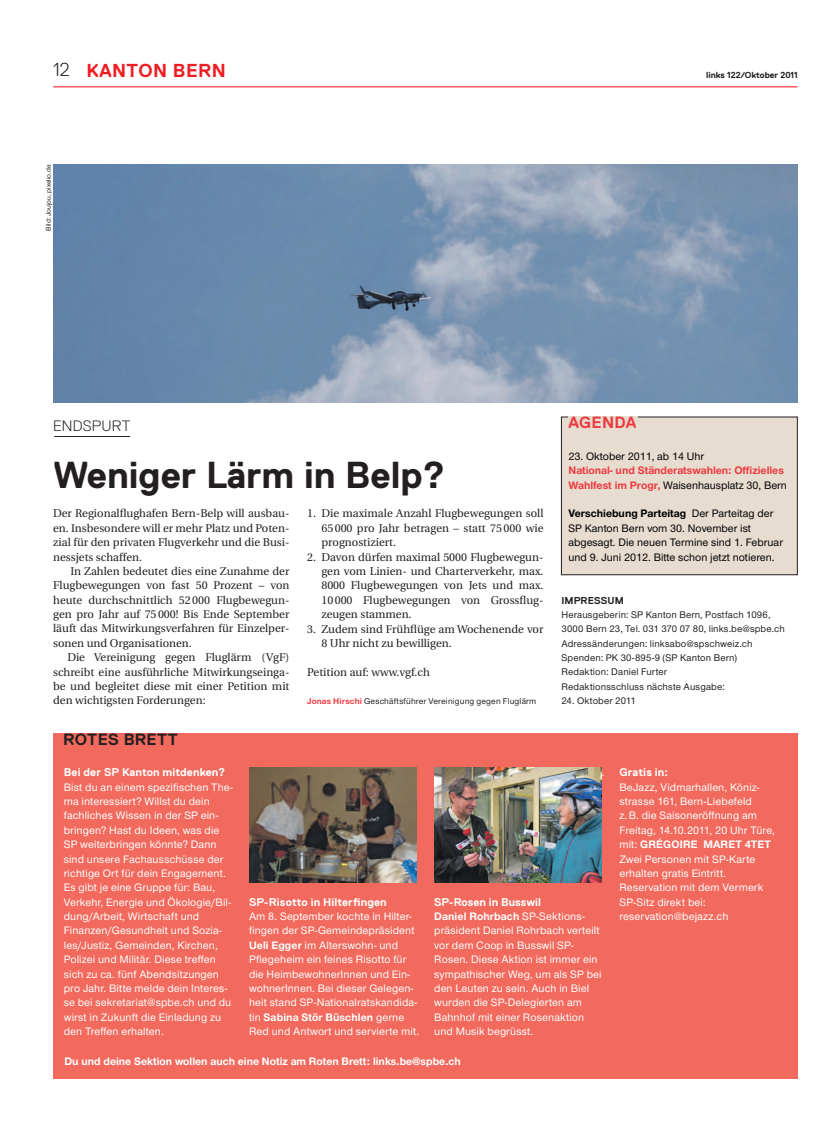
<style>
.page{position:relative;width:833px;height:1134px;background:#fff}
.page>*{position:absolute;margin:0;border:0;box-sizing:border-box;transform-origin:0 0}
.t1{font:700 37.5px "Replica";color:#231f20}
.t2{font:700 18.75px "Replica";letter-spacing:.025em;color:#ee1d23}
.t3{font:700 16.25px "Replica";color:#231f20}
.t4{font:700 16.25px "Replica";color:#ee3a41}
.t5{font:300 15px "Replica";letter-spacing:.015em;color:#231f20}
.t6{font:500 11.25px/14.4px "Nimbus San Nov";letter-spacing:.01em;color:#fff}
.t7{font:11.25px/14.4px "Utopia";color:#231f20;text-align:justify}
.t8{font:500 11.25px/14.4px "Nimbus San Nov";color:#000}
.t9{font:700 11.25px/14.4px "Nimbus San Nov";color:#ee3a41}
.t10{font:700 11.25px "Replica";letter-spacing:.005em;color:#fff}
.t11{font:700 11.25px "Nimbus San Nov";color:#fff}
.t12{font:500 10px/14.4px "Nimbus San Nov";letter-spacing:.015em;color:#231f20}
.t13{font:700 10px "Replica";color:#231f20}
.t14{font:500 8.75px "Nimbus San Nov";letter-spacing:.02em;color:#231f20}
.t15{font:700 8.75px "Replica";color:#231f20}
.t16{font:500 6.88px "Nimbus San Nov";color:#231f20}
.s1{font-weight:300;color:#231f20}
.s2{font-weight:700;color:#ee3a41}
.s3{font-weight:500;color:#000}
.s4{font-weight:700}
</style>
<div class="page">
<hr style="left:53px;top:86px;width:744px;height:1px;background:#ee3a41">
<div style="left:53px;top:733px;width:744px;height:345px;background:#f26a5d"></div>
<hr style="left:54px;top:436px;width:76px;height:1px;background:#231f20">
<div style="left:561px;top:417px;width:236px;height:158px;background:#e6dccf"></div>
<div style="left:561px;top:417px;width:236px;height:158px;border:1px solid #231f20"></div>
<div style="left:568px;top:417px;width:70px;height:15px;background:#e6dccf"></div>
<img style="left:54px;top:165px;width:743px;height:237px">
<img style="left:249px;top:767px;width:167px;height:116px">
<img style="left:434px;top:767px;width:167px;height:116px">
<h2 class="t2" style="left:53px;top:60px;width:174px"><span class="s1">12</span> Kanton Bern</h2>
<p class="t15" style="left:706px;top:70px;width:93px">links 122/Oktober 2011</p>
<p class="t16" style="left:44px;top:231px;width:67px;rotate:-90deg">Bild: Joujou, pixelio.de</p>
<h3 class="t5" style="left:53px;top:417px;width:79px">EN DSPURT</h3>
<h1 class="t1" style="left:53px;top:454px;width:394px">Weniger Lärm in Belp?</h1>
<p class="t7" style="left:53px;top:507px;width:238px">Der Regionalflughafen Bern-Belp will ausbau&shy;en. Insbesondere will er mehr Platz und Poten&shy;zial für den privaten Flugverkehr und die Busi&shy;nessjets schaffen.</p>
<p class="t7" style="left:53px;top:564px;width:238px;text-indent:17px">In Zahlen bedeutet dies eine Zunahme der Flugbewegungen von fast 50 Prozent – von heute durchschnittlich 52000 Flugbewegun&shy;gen pro Jahr auf 75000! Bis Ende September läuft das Mitwirkungsverfahren für Einzelper&shy;sonen und Organisationen.</p>
<p class="t7" style="left:53px;top:650px;width:238px;text-indent:14px">Die Vereinigung gegen Fluglärm (VgF) schreibt eine ausführliche Mitwirkungseinga&shy;be und begleitet diese mit einer Petition mit den wichtigsten Forderungen:</p>
<h3 class="t3" style="left:63px;top:730px;width:24px">rotes</h3>
<h3 class="t3" style="left:124px;top:730px;width:34px">brett</h3>
<p class="t7" style="left:321px;top:507px;width:224px;text-indent:-14px">1. Die maximale Anzahl Flugbewegungen soll 65000 pro Jahr betragen – statt 75000 wie prognostiziert.</p>
<p class="t7" style="left:321px;top:550px;width:224px;text-align:left;text-indent:-14px">2. Davon dürfen maximal 5000 Flugbewegun&shy;gen vom Linien- und Charterverkehr, max.<br>8000 Flugbewegungen von Jets und max.<br>10000 Flugbewegungen von Grossflug&shy;zeugen stammen.</p>
<p class="t7" style="left:321px;top:622px;width:224px;text-indent:-14px">3. Zudem sind Frühflüge am Wochenende vor<br>8 Uhr nicht zu bewilligen.</p>
<p class="t7" style="left:307px;top:665px;width:124px">Petition auf: www.vgf.ch</p>
<p class="t14" style="left:307px;top:696px;width:231px"><span class="s2">Jonas Hirschi</span> Geschäftsführer Vereinigung gegen Fluglärm</p>
<h3 class="t4" style="left:568px;top:414px;width:67px">Age nda</h3>
<p class="t8" style="left:568px;top:449px;width:137px">23. Oktober 2011, ab 14 Uhr</p>
<p class="t9" style="left:568px;top:463px;width:220px">National- und Ständeratswahlen: Offizielles<br>Wahlfest im Progr, <span class="s3">Waisenhausplatz 30, Bern</span></p>
<p class="t8" style="left:568px;top:506px;width:216px"><span class="s4">Verschiebung Parteitag</span> Der Parteitag der SP Kanton Bern vom 30. November ist abgesagt. Die neuen Termine sind 1. Februar und 9. Juni 2012. Bitte schon jetzt notieren.</p>
<p class="t13" style="left:561px;top:594px;width:30px">Imp ress</p>
<p class="t13" style="left:607px;top:594px;width:16px">um</p>
<p class="t12" style="left:561px;top:607px;width:225px">Herausgeberin: SP Kanton Bern, Postfach 1096, 3000 Bern 23, Tel. 031 370 07 80, links.be@spbe.ch Adressänderungen: linksabo@spschweiz.ch Spenden: PK 30-895-9 (SP Kanton Bern)<br>Redaktion: Daniel Furter<br>Redaktionsschluss nächste Ausgabe:</p>
<p class="t12" style="left:561px;top:694px;width:76px">24. Oktober 2011</p>
<p class="t10" style="left:64px;top:766px;width:163px">Bei der SP Kanton mitdenken?</p>
<p class="t6" style="left:64px;top:780px;width:171px">Bist du an einem spezifischen The&shy;ma interessiert? Willst du dein fachliches Wissen in der SP ein&shy;bringen? Hast du Ideen, was die<br>SP weiterbringen könnte? Dann sind unsere Fachausschüsse der richtige Ort für dein Engagement.<br>Es gibt je eine Gruppe für: Bau,<br>Verkehr, Energie und Ökologie/Bil&shy;dung/Arbeit, Wirtschaft und<br>Finanzen/Gesundheit und Sozia&shy;les/Justiz, Gemeinden, Kirchen,<br>Polizei und Militär. Diese treffen sich zu ca. fünf Abendsitzungen pro Jahr. Bitte melde dein Interes&shy;se bei sekretariat@spbe.ch und du wirst in Zukunft die Einladung zu den Treffen erhalten.</p>
<p class="t6" style="left:601px;top:765px;width:4px">.</p>
<p class="t10" style="left:249px;top:895px;width:139px">SP-Risotto in H ilterfingen</p>
<p class="t6" style="left:249px;top:909px;width:172px">Am 8. September kochte in Hilter&shy;fingen der SP-Gemeindepräsident <span class="s4">Ueli Egger</span> im Alterswohn- und Pflegeheim ein feines Risotto für die HeimbewohnerInnen und Ein&shy;wohnerInnen. Bei dieser Gelegen&shy;heit stand SP-Nationalratskandida&shy;tin <span class="s4">Sabina Stör Büschlen</span> gerne Red und Antwort und servierte mit.</p>
<p class="t10" style="left:434px;top:895px;width:108px">SP-Rosen in Busswil</p>
<p class="t6" style="left:434px;top:909px;width:169px"><span class="s4">Daniel Rohrbach</span> SP-Sektions&shy;präsident Daniel Rohrbach verteilt vor dem Coop in Busswil SP-<br>Rosen. Diese Aktion ist immer ein sympathischer Weg, um als SP bei den Leuten zu sein. Auch in Biel wurden die SP-Delegierten am<br>Bahnhof mit einer Rosenaktion und Musik begrüsst.</p>
<p class="t11" style="left:64px;top:1055px;width:398px">Du und deine Sektion wollen auch eine Notiz am Roten Brett: links.be@spbe.ch</p>
<p class="t10" style="left:619px;top:766px;width:50px">Gratis in:</p>
<p class="t6" style="left:619px;top:780px;width:157px">BeJazz, Vidmarhallen, Köniz&shy;strasse 161, Bern-Liebefeld<br>z.B. die Saisoneröffnung am<br>Freitag, 14.10.2011, 20 Uhr Türe, mit: <span class="s4">GRÉGOIRE MARET 4TET<br></span>Zwei Personen mit SP-Karte erhalten gratis Eintritt.<br>Reservation mit dem Vermerk<br>SP-Sitz direkt bei: reservation@bejazz.ch</p>
</div>
